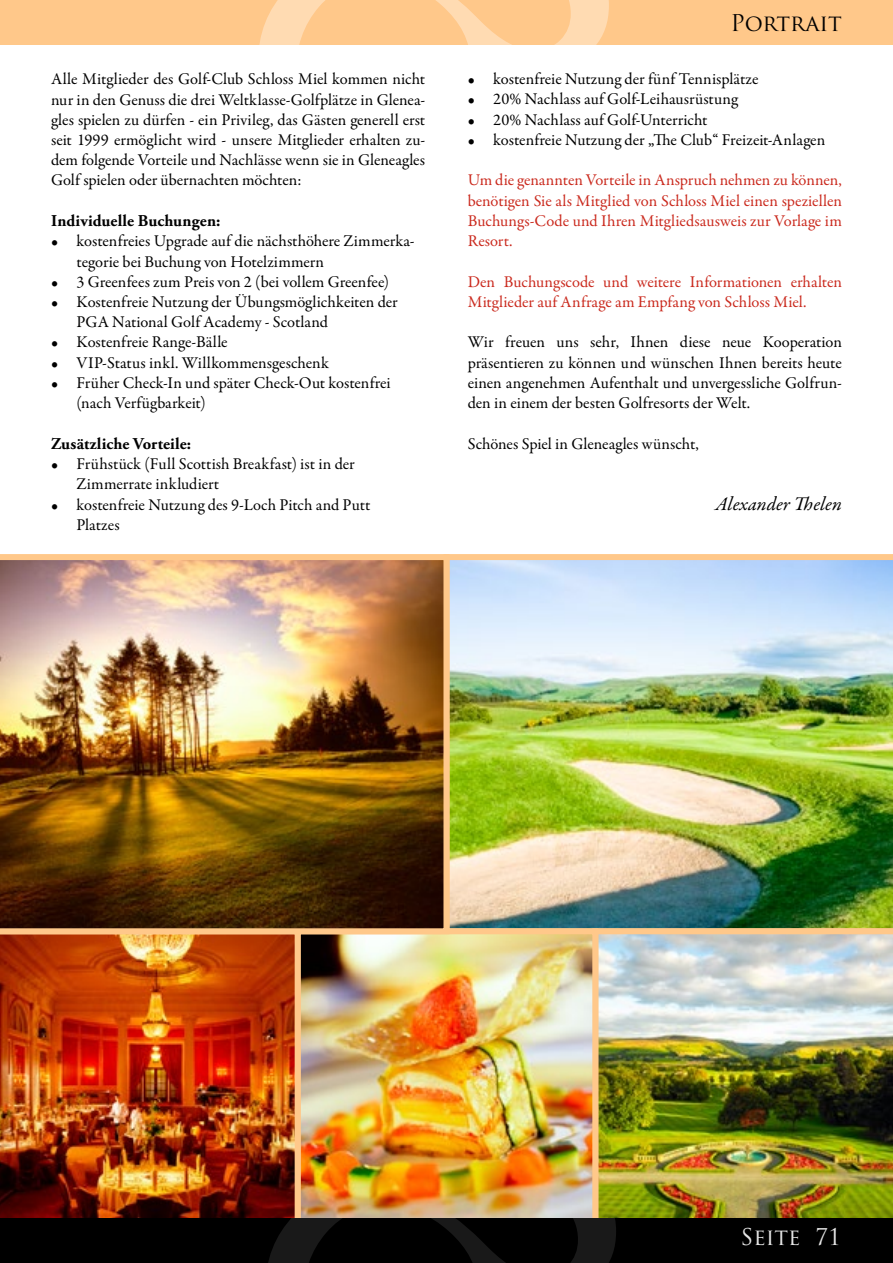
<style>
.page{position:relative;width:893px;height:1263px;background:#fff}
.page>*{position:absolute;margin:0;border:0;box-sizing:border-box;transform-origin:0 0}
.t1{font:22.5px "Trajan Pro";color:#000}
.t2{font:22.5px "Trajan Pro";color:#fff}
.t3{font:italic 19.5px "Garamond Premr Pro";letter-spacing:.005em;color:#000}
.t4{font:16.5px/20.2px "Garamond Premr Pro";letter-spacing:.005em;color:#000}
.t5{font:16.5px/20.2px "Garamond Premr Pro";letter-spacing:.01em;color:#ca291d;text-align:justify}
.t6{font:700 16.5px "Adobe Garamond Pro";letter-spacing:.005em;color:#000}
</style>
<div class="page">
<img style="left:302px;top:935px;width:289px;height:283px">
<img style="left:449px;top:554px;width:444px;height:374px">
<img style="left:598px;top:928px;width:295px;height:290px">
<div style="left:295px;top:928px;width:303px;height:303px;border:6px solid #ffc88a"></div>
<img style="left:0;top:934px;width:301px;height:284px">
<img style="left:0;top:554px;width:449px;height:380px">
<div style="left:0;top:0;width:893px;height:45px;background:#ffc88a"></div>
<div style="left:0;top:1218px;width:893px;height:45px;background:#000"></div>
<svg style="left:268px;top:1218px;width:348px;height:45px"></svg>
<p class="t4" style="left:51px;top:69px;width:376px;text-align:justify">Alle Mitglieder des Golf-Club Schloss Miel kommen nicht nur in den Genuss die drei Weltklasse-Golfplätze in Glenea&shy;gles spielen zu dürfen - ein Privileg, das Gästen generell erst seit 1999 ermöglicht wird - unsere Mitglieder erhalten zu&shy;dem folgende Vorteile und Nachlässe wenn sie in Gleneagles Golf spielen oder übernachten möchten:</p>
<p class="t6" style="left:51px;top:211px;width:171px">Individuelle Buchungen:</p>
<p class="t4" style="left:77px;top:231px;width:339px;text-indent:-26px">• kostenfreies Upgrade auf die nächsthöhere Zimmerka&shy;tegorie bei Buchung von Hotelzimmern</p>
<p class="t4" style="left:51px;top:272px;width:340px">• 3 Greenfees zum Preis von 2 (bei vollem Greenfee)</p>
<p class="t4" style="left:77px;top:292px;width:323px;text-indent:-26px">• Kostenfreie Nutzung der Übungsmöglichkeiten der<br>PGA National Golf Academy - Scotland</p>
<p class="t4" style="left:51px;top:333px;width:178px">• Kostenfreie Range-Bälle</p>
<p class="t4" style="left:51px;top:353px;width:280px">• VIP-Status inkl. Willkommensgeschenk</p>
<p class="t4" style="left:77px;top:373px;width:316px;text-indent:-26px">• Früher Check-In und später Check-Out kostenfrei (nach Verfügbarkeit)</p>
<p class="t6" style="left:51px;top:434px;width:142px">Zusätzliche Vorteile:</p>
<p class="t4" style="left:77px;top:454px;width:280px;text-indent:-26px">• Frühstück (Full Scottish Breakfast) ist in der<br>Zimmerrate inkludiert</p>
<p class="t4" style="left:77px;top:495px;width:295px;text-indent:-26px">• kostenfreie Nutzung des 9-Loch Pitch and Putt<br>Platzes</p>
<h1 class="t1" style="left:730px;top:8px;width:113px">Portrait</h1>
<p class="t4" style="left:468px;top:69px;width:292px">• kostenfreie Nutzung der fünf Tennisplätze</p>
<p class="t4" style="left:468px;top:89px;width:272px">• 20% Nachlass auf Golf-Leihausrüstung</p>
<p class="t4" style="left:468px;top:110px;width:241px">• 20% Nachlass auf Golf-Unterricht</p>
<p class="t4" style="left:468px;top:130px;width:359px">• kostenfreie Nutzung der „The Club“ Freizeit-Anlagen</p>
<p class="t5" style="left:468px;top:170px;width:376px">Um die genannten Vorteile in Anspruch nehmen zu können, benötigen Sie als Mitglied von Schloss Miel einen speziellen Buchungs-Code und Ihren Mitgliedsausweis zur Vorlage im Resort.</p>
<p class="t5" style="left:468px;top:272px;width:376px">Den Buchungscode und weitere Informationen erhalten<br>Mitglieder auf Anfrage am Empfang von Schloss Miel.</p>
<p class="t4" style="left:468px;top:332px;width:376px;text-align:justify">Wir freuen uns sehr, Ihnen diese neue Kooperation präsentieren zu können und wünschen Ihnen bereits heute einen angenehmen Aufenthalt und unvergessliche Golfrun&shy;den in einem der besten Golfresorts der Welt.</p>
<p class="t4" style="left:468px;top:434px;width:233px">Schönes Spiel in Gleneagles wünscht,</p>
<p class="t3" style="left:715px;top:491px;width:128px">Alexander Thelen</p>
<h1 class="t2" style="left:740px;top:1223px;width:102px">Seite 71</h1>
</div>
